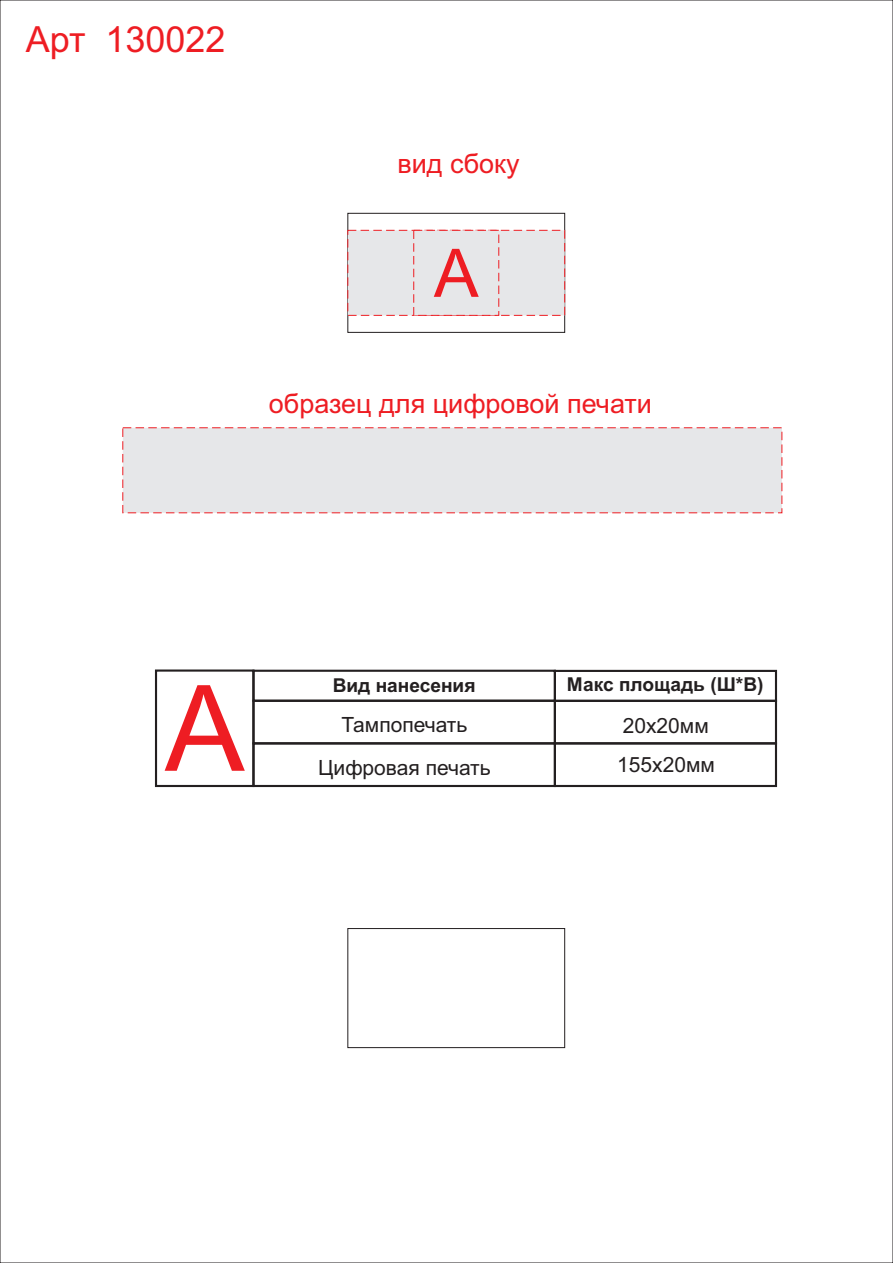
<style>
.page{position:relative;width:893px;height:1263px;background:#fff}
.page>*{position:absolute;margin:0;border:0;box-sizing:border-box;transform-origin:0 0}
.t1{font:119.55px "Arial";color:#ee1d23}
.t2{font:67.05px "Arial";color:#ee1d23}
.t3{font:36px "Arial";color:#ee1d23}
.t4{font:27px "Arial";color:#ee1d23}
.t5{font:21px/42.6px "Arial";color:#231f20;text-align:center}
.t6{font:700 19.05px "Arial";color:#231f20}
</style>
<div class="page">
<div style="left:252px;top:670px;width:304px;height:32px;border:2px solid #231f20"></div>
<div style="left:252px;top:700px;width:304px;height:44px;border:2px solid #231f20"></div>
<div style="left:252px;top:742px;width:304px;height:45px;border:2px solid #231f20"></div>
<div style="left:554px;top:700px;width:223px;height:44px;border:2px solid #231f20"></div>
<div style="left:554px;top:742px;width:223px;height:45px;border:2px solid #231f20"></div>
<div style="left:554px;top:670px;width:223px;height:32px;border:2px solid #231f20"></div>
<div style="left:155px;top:669px;width:100px;height:118px;border:2px solid #231f20"></div>
<svg style="left:347px;top:928px;width:219px;height:120px"></svg>
<div style="left:122px;top:427px;width:661px;height:87px;background:#e6e7e9"></div>
<svg style="left:347px;top:212px;width:219px;height:121px"></svg>
<h3 class="t3" style="left:26px;top:26px;width:201px">Арт 130022</h3>
<p class="t4" style="left:397px;top:154px;width:124px">вид сбоку</p>
<h2 class="t2" style="left:434px;top:248px;width:46px">A</h2>
<p class="t4" style="left:269px;top:393px;width:385px">образец для цифровой печати</p>
<h1 class="t1" style="left:165px;top:684px;width:81px">A</h1>
<p class="t6" style="left:333px;top:678px;width:144px">Вид нанесения</p>
<p class="t6" style="left:567px;top:677px;width:198px">Макс площадь (Ш*В)</p>
<p class="t5" style="left:318px;top:705px;width:174px">Тампопечать<br>Цифровая печать</p>
<p class="t5" style="left:617px;top:709px;width:99px;line-height:38.7px;text-align:left">20х20мм<br>155х20мм</p>
</div>
